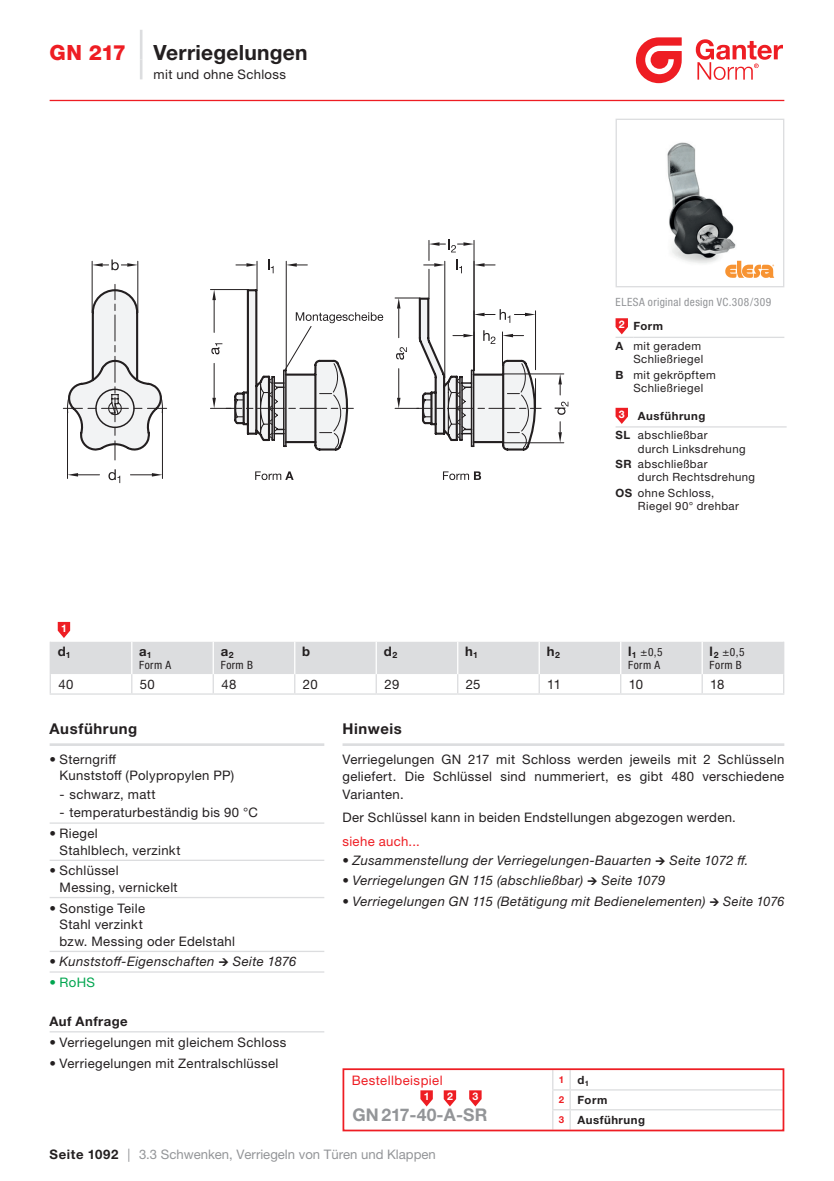
<style>
.page{position:relative;width:834px;height:1181px;background:#fff}
.page>*{position:absolute;margin:0;border:0;box-sizing:border-box;transform-origin:0 0}
.t1{font:700 21px "Helvetica Neue LTW1 G";letter-spacing:.01em;color:#231f20}
.t2{font:800 21px "Helvetica Neue LT Pro";color:#ee1d23}
.t3{font:700 17.5px "Helvetica Neue LTW1 G";letter-spacing:.015em;color:#939598}
.t4{font:700 14.88px "Helvetica Neue LTW1 G";letter-spacing:.04em;color:#231f20}
.t5{font:13.12px/16.6px "Helvetica Neue LTW1 G";letter-spacing:.025em;color:#231f20}
.t6{font:italic 13.12px "Helvetica Neue LTW1 G";letter-spacing:.03em;color:#231f20}
.t7{font:13.12px "Helvetica Neue LT Pro";color:#939598}
.t8{font:13.12px "Helvetica Neue LTW1 G";letter-spacing:.035em;color:#ee1d23}
.t9{font:700 13.12px "Helvetica Neue LTW1 G";letter-spacing:.035em;color:#231f20}
.t10{font:13.12px "Helvetica Neue LTW1 G";color:#00a54f}
.t11{font:11.38px/15.6px "Helvetica Neue LTW1 G";letter-spacing:.035em;color:#231f20}
.t12{font:700 11.38px/19.8px "Helvetica Neue LTW1 G";letter-spacing:.045em;color:#231f20}
.t13{font:condensed 11.38px/13.1px "Helvetica Neue LT Pro";letter-spacing:.04em;color:#231f20}
.t14{font:condensed 11.38px "Helvetica Neue LT Pro";letter-spacing:.035em;color:#939598}
.t15{font:700 10.5px "Helvetica Neue LTW1 G";color:#fff}
.t16{font:700 9.62px "Helvetica Neue LTW1 G";color:#ee1d23}
.s1{font-weight:700}
.s2{font-weight:400}
.s3{font-family:"Helvetica Neue LTW1 G";font-weight:700;font-stretch:normal;font-size:13.12px}
.s4{font-family:"Helvetica Neue LT Pro"}
.s5{font-size:11.38px;color:#231f20}
.s6{font-size:9.62px;color:#ee1d23}
.s7{font-family:"Helvetica Neue LTW1 G";font-weight:700;color:#231f20}
.s8{font-family:"Helvetica Neue LTW1 G"}
</style>
<div class="page">
<hr style="left:50px;top:100px;width:734px;height:1px;background:#ee1d23">
<svg style="left:635px;top:37px;width:46px;height:46px"></svg>
<svg style="left:695px;top:39px;width:87px;height:41px"></svg>
<hr style="left:67px;top:408px;width:1px;height:70px;background:#231f20">
<hr style="left:162px;top:408px;width:1px;height:70px;background:#231f20">
<svg style="left:68px;top:473px;width:31px;height:3px"></svg>
<svg style="left:130px;top:473px;width:32px;height:3px"></svg>
<hr style="left:503px;top:373px;width:60px;height:1px;background:#231f20">
<hr style="left:503px;top:442px;width:60px;height:1px;background:#231f20">
<svg style="left:558px;top:374px;width:4px;height:21px"></svg>
<svg style="left:558px;top:422px;width:4px;height:21px"></svg>
<svg style="left:108px;top:469px;width:12px;height:14px"></svg>
<svg style="left:554px;top:402px;width:14px;height:13px"></svg>
<svg style="left:443px;top:471px;width:38px;height:9px"></svg>
<svg style="left:255px;top:471px;width:38px;height:9px"></svg>
<svg style="left:63px;top:239px;width:478px;height:221px"></svg>
<svg style="left:50px;top:622px;width:734px;height:72px"></svg>
<hr style="left:342px;top:743px;width:442px;height:3px;background:#dcdddf">
<hr style="left:140px;top:30px;width:2px;height:30px;background:#dcdddf">
<svg style="left:140px;top:60px;width:2px;height:19px"></svg>
<hr style="left:570px;top:1089px;width:212px;height:1px;background:#dcdddf">
<svg style="left:552px;top:1071px;width:18px;height:57px"></svg>
<hr style="left:570px;top:1109px;width:212px;height:1px;background:#dcdddf">
<div style="left:342px;top:1068px;width:442px;height:63px;border:2px solid #ee1d23"></div>
<svg style="left:420px;top:1090px;width:13px;height:16px"></svg>
<svg style="left:443px;top:1090px;width:13px;height:16px"></svg>
<svg style="left:469px;top:1090px;width:12px;height:16px"></svg>
<hr style="left:633px;top:337px;width:151px;height:1px;background:#dcdddf">
<svg style="left:615px;top:318px;width:18px;height:20px"></svg>
<hr style="left:638px;top:426px;width:148px;height:1px;background:#dcdddf">
<svg style="left:615px;top:408px;width:23px;height:19px"></svg>
<hr style="left:50px;top:822px;width:274px;height:2px;background:#dcdddf">
<hr style="left:50px;top:859px;width:274px;height:2px;background:#dcdddf">
<hr style="left:50px;top:897px;width:274px;height:1px;background:#dcdddf">
<hr style="left:50px;top:950px;width:274px;height:2px;background:#dcdddf">
<hr style="left:50px;top:971px;width:274px;height:1px;background:#dcdddf">
<hr style="left:50px;top:743px;width:274px;height:3px;background:#dcdddf">
<hr style="left:50px;top:1031px;width:274px;height:1px;background:#dcdddf">
<img style="left:667px;top:142px;width:75px;height:122px">
<div style="left:615px;top:119px;width:169px;height:168px;border:1px solid #dcdddf"></div>
<svg style="left:725px;top:261px;width:49px;height:17px"></svg>
<h1 class="t2" style="left:50px;top:40px;width:78px">GN 217</h1>
<h1 class="t1" style="left:153px;top:39px;width:156px">Verriegelungen</h1>
<p class="t5" style="left:153px;top:66px;width:134px">mit und ohne Schloss</p>
<p class="t14" style="left:615px;top:295px;width:157px">ELESA original design VC.308/309</p>
<p class="t11" style="left:615px;top:316px;width:87px;line-height:19.4px"><sup>2</sup> <span class="s1">Form<br>A</span> mit geradem</p>
<p class="t11" style="left:615px;top:351px;width:102px;text-align:center">Schließriegel<br><span class="s1">B</span> mit gekröpftem</p>
<p class="t11" style="left:633px;top:380px;width:71px">Schließriegel</p>
<p class="t12" style="left:615px;top:406px;width:93px"><sup>3</sup> Ausführung<br>SL <span class="s2">abschließbar</span></p>
<p class="t11" style="left:615px;top:441px;width:131px;text-indent:22px">durch Linksdrehung<br><span class="s1">SR</span> abschließbar</p>
<p class="t11" style="left:615px;top:469px;width:141px;text-indent:22px">durch Rechtsdrehung<br><span class="s1">OS</span> ohne Schloss,</p>
<p class="t11" style="left:638px;top:498px;width:102px">Riegel 90° drehbar</p>
<p class="t15" style="left:61px;top:621px;width:7px">1</p>
<p class="t9" style="left:58px;top:643px;width:15px">d<sub>1</sub></p>
<p class="t9" style="left:139px;top:643px;width:14px">a<sub>1</sub></p>
<p class="t13" style="left:139px;top:658px;width:33px">Form A</p>
<p class="t9" style="left:221px;top:643px;width:14px">a<sub>2</sub></p>
<p class="t13" style="left:221px;top:658px;width:34px">Form B</p>
<p class="t9" style="left:302px;top:643px;width:10px">b</p>
<p class="t9" style="left:383px;top:643px;width:15px">d<sub>2</sub></p>
<p class="t9" style="left:465px;top:643px;width:14px">h<sub>1</sub></p>
<p class="t9" style="left:546px;top:643px;width:15px">h<sub>2</sub></p>
<p class="t13" style="left:628px;top:645px;width:36px"><span class="s3">l</span><sub>1</sub> ±0,5<br>Form A</p>
<p class="t13" style="left:709px;top:645px;width:36px"><span class="s3">l</span><sub>2</sub> ±0,5<br>Form B</p>
<p class="t5" style="left:58px;top:676px;width:17px">40</p>
<p class="t5" style="left:140px;top:676px;width:17px">50</p>
<p class="t5" style="left:221px;top:676px;width:17px">48</p>
<p class="t5" style="left:303px;top:676px;width:16px">20</p>
<p class="t5" style="left:384px;top:676px;width:16px">29</p>
<p class="t5" style="left:465px;top:676px;width:16px">25</p>
<p class="t5" style="left:547px;top:676px;width:15px">11</p>
<p class="t5" style="left:628px;top:676px;width:16px">10</p>
<p class="t5" style="left:710px;top:676px;width:16px">18</p>
<p class="t4" style="left:50px;top:720px;width:89px">Ausführung</p>
<p class="t5" style="left:60px;top:750px;width:176px;text-indent:-10px">• Sterngriff<br>Kunststoff (Polypropylen PP)</p>
<p class="t5" style="left:60px;top:786px;width:97px"><span class="s4">-</span> schwarz, matt</p>
<p class="t5" style="left:60px;top:804px;width:200px"><span class="s4">-</span> temperaturbeständig bis 90 °C</p>
<p class="t5" style="left:60px;top:825px;width:122px;text-indent:-10px">• Riegel<br>Stahlblech, verzinkt</p>
<p class="t5" style="left:60px;top:862px;width:120px;text-indent:-10px">• Schlüssel<br>Messing, vernickelt</p>
<p class="t5" style="left:60px;top:899px;width:177px;text-indent:-10px">• Sonstige Teile<br>Stahl verzinkt<br>bzw. Messing oder Edelstahl</p>
<p class="t6" style="left:50px;top:953px;width:248px">• Kunststoff-Eigenschaften → Seite 1876</p>
<p class="t10" style="left:50px;top:974px;width:47px">• RoHS</p>
<p class="t9" style="left:50px;top:1013px;width:80px">Auf Anfrage</p>
<p class="t5" style="left:50px;top:1034px;width:238px">• Verriegelungen mit gleichem Schloss</p>
<p class="t5" style="left:50px;top:1054px;width:230px">• Verriegelungen mit Zentralschlüssel</p>
<p class="t4" style="left:342px;top:720px;width:61px">Hinweis</p>
<p class="t5" style="left:342px;top:750px;width:443px;line-height:17.5px;text-align:justify">Verriegelungen GN 217 mit Schloss werden jeweils mit 2 Schlüsseln geliefert. Die Schlüssel sind nummeriert, es gibt 480 verschiedene Varianten.</p>
<p class="t5" style="left:342px;top:809px;width:395px">Der Schlüssel kann in beiden Endstellungen abgezogen werden.</p>
<p class="t8" style="left:342px;top:833px;width:79px">siehe auch...</p>
<p class="t6" style="left:342px;top:852px;width:407px">• Zusammenstellung der Verriegelungen-Bauarten → Seite 1072 ff.</p>
<p class="t6" style="left:342px;top:872px;width:324px">• Verriegelungen GN 115 (abschließbar) → Seite 1079</p>
<p class="t6" style="left:342px;top:893px;width:443px">• Verriegelungen GN 115 (Betätigung mit Bedienelementen) → Seite 1076</p>
<p class="t8" style="left:351px;top:1072px;width:92px">Bestellbeispiel</p>
<p class="t15" style="left:423px;top:1090px;width:7px">1</p>
<p class="t15" style="left:447px;top:1090px;width:7px">2</p>
<p class="t15" style="left:472px;top:1090px;width:7px">3</p>
<h2 class="t3" style="left:352px;top:1104px;width:137px">GN 217-40-A-SR</h2>
<p class="t16" style="left:558px;top:1073px;width:32px">1 <span class="s5">d</span><sub>1</sub></p>
<p class="t12" style="left:558px;top:1090px;width:88px"><span class="s6">2</span> Form<br><span class="s6">3</span> Ausführung</p>
<p class="t7" style="left:50px;top:1147px;width:387px"><span class="s7">Seite 1092</span> <span class="s8">|</span> 3.3 Schwenken, Verriegeln von Türen und Klappen</p>
</div>
